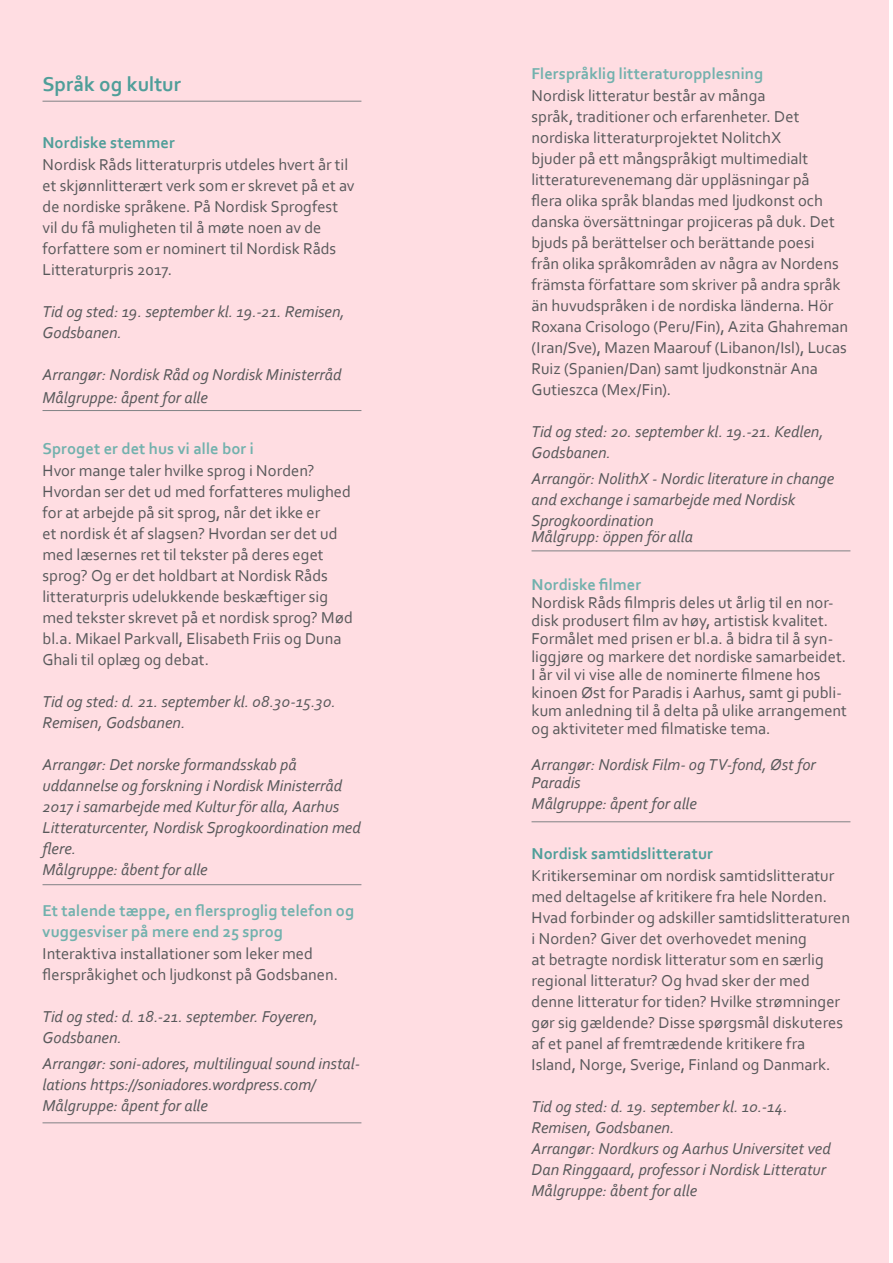
<style>
.page{position:relative;width:893px;height:1263px;background:#fff}
.page>*{position:absolute;margin:0;border:0;box-sizing:border-box;transform-origin:0 0}
.t1{font:700 21px "Corbel";color:#4f9e99}
.t2{font:16.5px/21px "Corbel";color:#57585a}
.t3{font:italic 16.5px/21px "Corbel";color:#57585a}
.t4{font:700 16.5px/21px "Corbel";letter-spacing:.005em;color:#72b1ad}
.t5{font:700 16.5px "Corbel";letter-spacing:.005em;color:#4f9e99}
</style>
<div class="page">
<div style="left:0;top:0;width:889px;height:1263px;background:#ffdde2"></div>
<hr style="left:43px;top:101px;width:318px;height:1px;background:#808285">
<hr style="left:43px;top:410px;width:318px;height:1px;background:#808285">
<hr style="left:531px;top:551px;width:319px;height:1px;background:#808285">
<hr style="left:43px;top:884px;width:318px;height:1px;background:#808285">
<hr style="left:531px;top:821px;width:319px;height:1px;background:#808285">
<hr style="left:43px;top:1122px;width:318px;height:1px;background:#808285">
<p class="t1" style="left:43px;top:71px;width:140px">Språk og kultur</p>
<p class="t5" style="left:43px;top:132px;width:134px">Nordiske stemmer</p>
<p class="t2" style="left:43px;top:154px;width:314px">Nordisk Råds litteraturpris utdeles hvert år til et skjønnlitterært verk som er skrevet på et av de nordiske språkene. På Nordisk Sprogfest vil du få muligheten til å møte noen av de forfattere som er nominert til Nordisk Råds Litteraturpris 2017.</p>
<p class="t3" style="left:43px;top:301px;width:304px">Tid og sted: 19. september kl. 19.-21. Remisen,<br>Godsbanen.</p>
<p class="t3" style="left:43px;top:364px;width:300px">Arrangør: Nordisk Råd og Nordisk Ministerråd</p>
<p class="t3" style="left:43px;top:386px;width:167px">Målgruppe: åpent for alle</p>
<p class="t4" style="left:43px;top:437px;width:213px">Sproget er det hus vi alle bor i</p>
<p class="t2" style="left:43px;top:460px;width:312px">Hvor mange taler hvilke sprog i Norden?<br>Hvordan ser det ud med forfatteres mulighed for at arbejde på sit sprog, når det ikke er<br>et nordisk ét af slagsen? Hvordan ser det ud med læsernes ret til tekster på deres eget sprog? Og er det holdbart at Nordisk Råds litteraturpris udelukkende beskæftiger sig med tekster skrevet på et nordisk sprog? Mød bl.a. Mikael Parkvall, Elisabeth Friis og Duna Ghali til oplæg og debat.</p>
<p class="t3" style="left:43px;top:691px;width:295px">Tid og sted: d. 21. september kl. 08.30-15.30.<br>Remisen, Godsbanen.</p>
<p class="t3" style="left:43px;top:754px;width:320px">Arrangør: Det norske formandsskab på uddannelse og forskning i Nordisk Ministerråd 2017 i samarbejde med Kultur för alla, Aarhus Litteraturcenter, Nordisk Sprogkoordination med flere.</p>
<p class="t3" style="left:43px;top:859px;width:167px">Målgruppe: åbent for alle</p>
<p class="t4" style="left:43px;top:899px;width:313px">Et talende tæppe, en flersproglig telefon og vuggesviser på mere end 25 sprog</p>
<p class="t2" style="left:43px;top:943px;width:297px">Interaktiva installationer som leker med flerspråkighet och ljudkonst på Godsbanen.</p>
<p class="t3" style="left:43px;top:1006px;width:277px">Tid og sted: d. 18.-21. september. Foyeren,<br>Godsbanen.</p>
<p class="t3" style="left:43px;top:1052px;width:319px">Arrangør: soni-adores, multilingual sound instal&shy;lations https://soniadores.wordpress.com/</p>
<p class="t3" style="left:43px;top:1094px;width:167px">Målgruppe: åpent for alle</p>
<p class="t4" style="left:531px;top:62px;width:233px">Flerspråklig litteraturopplesning</p>
<p class="t2" style="left:531px;top:85px;width:318px">Nordisk litteratur består av många<br>språk, traditioner och erfarenheter. Det nordiska litteraturprojektet NolitchX<br>bjuder på ett mångspråkigt multimedialt litteraturevenemang där uppläsningar på<br>flera olika språk blandas med ljudkonst och danska översättningar projiceras på duk. Det bjuds på berättelser och berättande poesi<br>från olika språkområden av några av Nordens främsta författare som skriver på andra språk än huvudspråken i de nordiska länderna. Hör Roxana Crisologo (Peru/Fin), Azita Ghahreman (Iran/Sve), Mazen Maarouf (Libanon/Isl), Lucas Ruiz (Spanien/Dan) samt ljudkonstnär Ana Gutieszca (Mex/Fin).</p>
<p class="t3" style="left:531px;top:421px;width:294px">Tid og sted: 20. september kl. 19.-21. Kedlen,<br>Godsbanen.</p>
<p class="t3" style="left:531px;top:467px;width:304px">Arrangör: NolithX - Nordic literature in change and exchange i samarbejde med Nordisk<br>Sprogkoordination</p>
<p class="t3" style="left:531px;top:526px;width:163px">Målgrupp: öppen för alla</p>
<p class="t4" style="left:531px;top:574px;width:111px">Nordiske filmer</p>
<p class="t2" style="left:531px;top:593px;width:317px;line-height:18px">Nordisk Råds filmpris deles ut årlig til en nor&shy;disk produsert film av høy, artistisk kvalitet.<br>Formålet med prisen er bl.a. å bidra til å syn&shy;liggjøre og markere det nordiske samarbeidet.<br>I år vil vi vise alle de nominerte filmene hos kinoen Øst for Paradis i Aarhus, samt gi publi&shy;kum anledning til å delta på ulike arrangement og aktiviteter med filmatiske tema.</p>
<p class="t3" style="left:531px;top:755px;width:286px;line-height:18px">Arrangør: Nordisk Film- og TV-fond, Øst for<br>Paradis</p>
<p class="t3" style="left:531px;top:793px;width:167px">Målgruppe: åpent for alle</p>
<p class="t5" style="left:531px;top:843px;width:183px">Nordisk samtidslitteratur</p>
<p class="t2" style="left:531px;top:865px;width:320px">Kritikerseminar om nordisk samtidslitteratur med deltagelse af kritikere fra hele Norden.<br>Hvad forbinder og adskiller samtidslitteraturen i Norden? Giver det overhovedet mening<br>at betragte nordisk litteratur som en særlig regional litteratur? Og hvad sker der med denne litteratur for tiden? Hvilke strømninger gør sig gældende? Disse spørgsmål diskuteres af et panel af fremtrædende kritikere fra Island, Norge, Sverige, Finland og Danmark.</p>
<p class="t3" style="left:531px;top:1096px;width:258px">Tid og sted: d. 19. september kl. 10.-14.<br>Remisen, Godsbanen.</p>
<p class="t3" style="left:531px;top:1138px;width:301px">Arrangør: Nordkurs og Aarhus Universitet ved</p>
<p class="t3" style="left:531px;top:1159px;width:296px">Dan Ringgaard, professor i Nordisk Litteratur</p>
<p class="t3" style="left:531px;top:1180px;width:167px">Målgruppe: åbent for alle</p>
</div>
